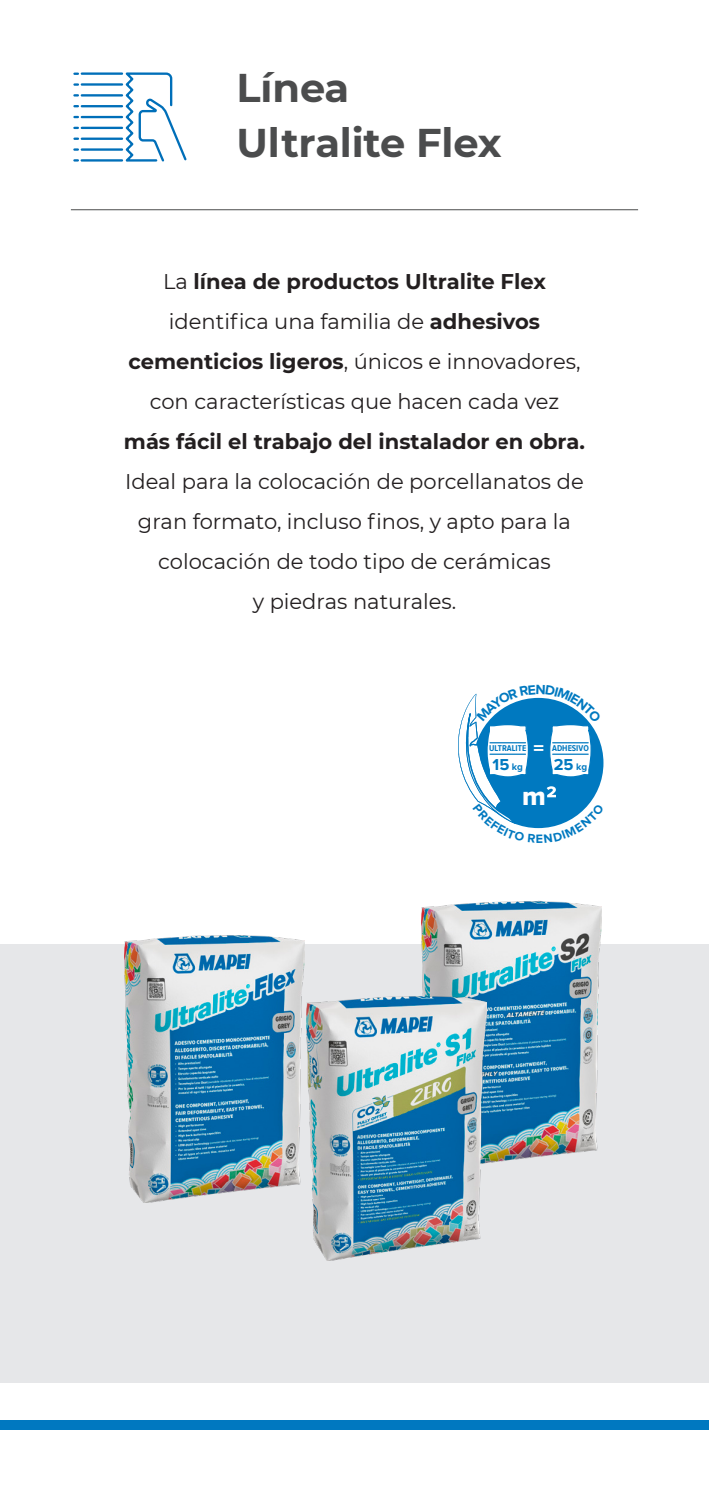
<style>
.page{position:relative;width:709px;height:1489px;background:#fff}
.page>*{position:absolute;margin:0;border:0;box-sizing:border-box;transform-origin:0 0}
.t1{font:700 40px/54.8px "Montserrat";letter-spacing:-.005em;color:#4b4c4d}
.t2{font:27.25px "Proxima Nova Extrabld";color:#fff}
.t3{font:21.25px/40px "Montserrat";color:#231f20;text-align:center}
.t4{font:20.75px "Proxima Nova Extrabld";color:#fff}
.t5{font:700 16.5px "Proxima Nova";color:#0079c0}
.t6{font:700 8.75px "Proxima Nova Cond";color:#0079c0}
.s1{font-weight:700}
.s2{font-size:10px}
</style>
<div class="page">
<div style="left:0;top:1419px;width:709px;height:10px;background:#0078c0"></div>
<div style="left:0;top:944px;width:709px;height:438px;background:#e6e7e9"></div>
<hr style="left:71px;top:209px;width:567px;height:1px;background:#4b4c4d">
<hr style="left:82px;top:105px;width:40px;height:2px;background:#006fb9">
<hr style="left:82px;top:94px;width:40px;height:2px;background:#006fb9">
<hr style="left:82px;top:83px;width:40px;height:3px;background:#006fb9">
<svg style="left:74px;top:83px;width:4px;height:3px"></svg>
<hr style="left:82px;top:72px;width:40px;height:3px;background:#006fb9">
<hr style="left:82px;top:159px;width:40px;height:3px;background:#006fb9">
<hr style="left:82px;top:148px;width:40px;height:3px;background:#006fb9">
<svg style="left:74px;top:148px;width:4px;height:3px"></svg>
<hr style="left:82px;top:137px;width:40px;height:3px;background:#006fb9">
<svg style="left:74px;top:137px;width:4px;height:3px"></svg>
<hr style="left:82px;top:127px;width:40px;height:2px;background:#006fb9">
<hr style="left:82px;top:116px;width:40px;height:2px;background:#006fb9">
<svg style="left:121px;top:72px;width:66px;height:90px"></svg>
<img style="left:421px;top:900px;width:180px;height:263px">
<img style="left:124px;top:935px;width:181px;height:267px">
<img style="left:306px;top:989px;width:181px;height:270px">
<svg style="left:458px;top:693px;width:146px;height:136px"></svg>
<p class="t1" style="left:237px;top:59px;width:266px">Línea<br>Ultralite Flex</p>
<p class="t3" style="left:124px;top:260px;width:462px">La <span class="s1">línea de productos Ultralite Flex </span>identifica una familia de <span class="s1">adhesivos cementicios ligeros</span>, únicos e innovadores, con características que hacen cada vez<br><span class="s1">más fácil el trabajo del instalador en obra.<br></span>Ideal para la colocación de porcellanatos de gran formato, incluso finos, y apto para la colocación de todo tipo de cerámicas<br>y piedras naturales.</p>
<p class="t6" style="left:489px;top:744px;width:38px">ULTRALITE</p>
<p class="t5" style="left:492px;top:757px;width:32px">15 <span class="s2">kg</span></p>
<p class="t4" style="left:533px;top:738px;width:12px">=</p>
<p class="t6" style="left:552px;top:744px;width:38px">ADHESIVO</p>
<p class="t5" style="left:553px;top:757px;width:35px">25 <span class="s2">kg</span></p>
<p class="t2" style="left:522px;top:783px;width:25px">m</p>
</div>
